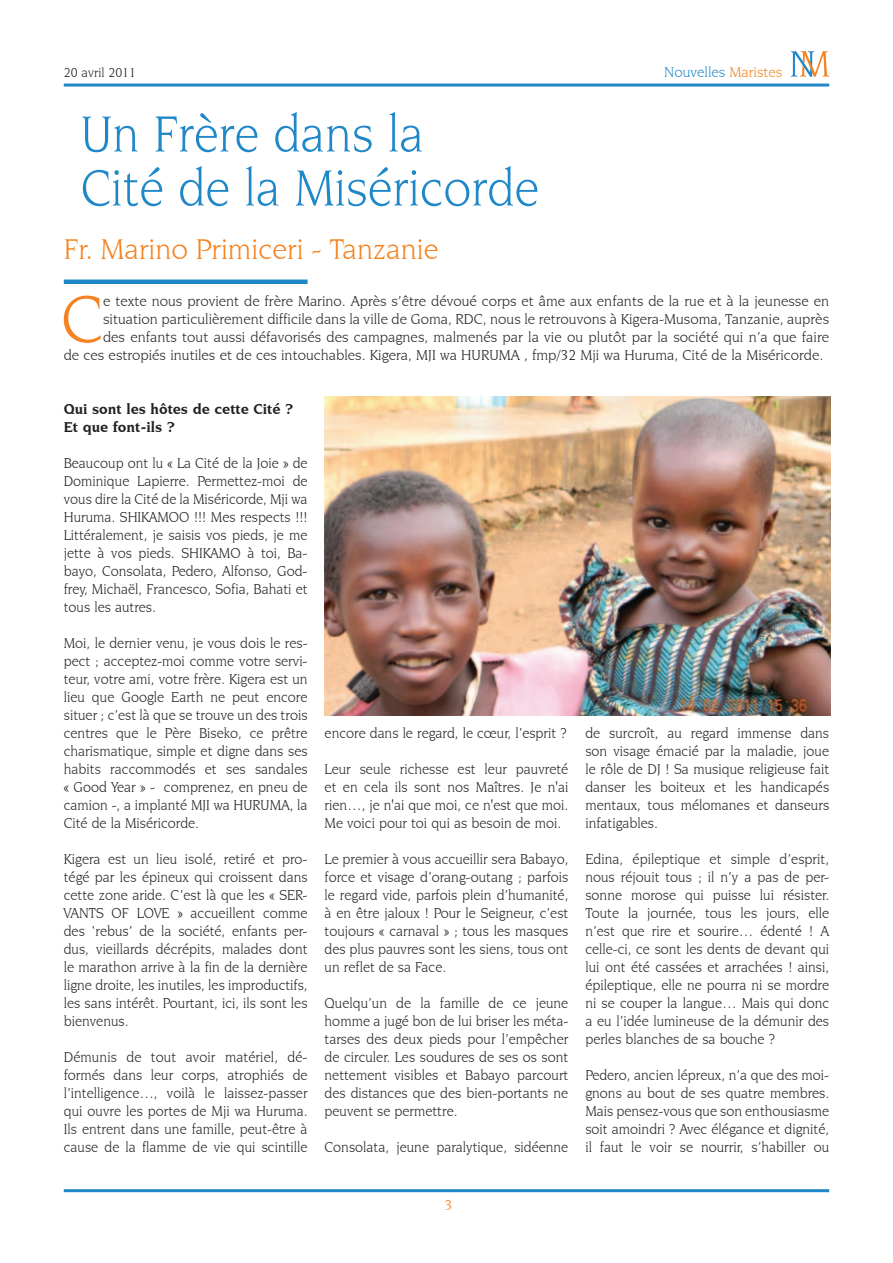
<style>
.page{position:relative;width:893px;height:1263px;background:#fff}
.page>*{position:absolute;margin:0;border:0;box-sizing:border-box;transform-origin:0 0}
.t1{font:70.2px "Novarese IT Cby BT";color:#f58220}
.t2{font:54px/54px "Novarese IT Cby BT";color:#2088c9;scale:.93 1}
.t3{font:30px "Novarese IT Cby BT";color:#f58220}
.t4{font:15px/18px "Novarese IT Cby BT";color:#231f20;text-align:justify;scale:.96 1}
.t5{font:15px "Novarese IT Cby BT";color:#231f20}
.t6{font:700 15px/18px "Novarese IT Cby BT";color:#231f20}
.t7{font:15px "Novarese IT Cby BT";color:#2088c9}
.t8{font:15px "Novarese IT Cby BT";color:#f58220}
.t9{font:13.5px "Novarese IT Cby BT";color:#231f20}
.s1{color:#f58220}
</style>
<div class="page">
<hr style="left:64px;top:1189px;width:765px;height:3px;background:#2088c9">
<hr style="left:64px;top:84px;width:765px;height:3px;background:#2088c9">
<svg style="left:791px;top:51px;width:38px;height:26px"></svg>
<div style="left:64px;top:279px;width:244px;height:5px;background:#2088c9"></div>
<img style="left:325px;top:396px;width:505px;height:319px">
<p class="t9" style="left:64px;top:64px;width:74px">20 avril 2011</p>
<p class="t7" style="left:664px;top:63px;width:120px">Nouvelles <span class="s1">Maristes</span></p>
<h2 class="t2" style="left:81px;top:106px;width:494px">Un Frère dans la<br>Cité de la Miséricorde</h2>
<h3 class="t3" style="left:64px;top:231px;width:376px">Fr. Marino Primiceri - Tanzanie</h3>
<h1 class="t1" style="left:61px;top:277px;width:44px">C</h1>
<p class="t5" style="left:103px;top:292px;width:727px">e texte nous provient de frère Marino. Après s’être dévoué corps et âme aux enfants de la rue et à la jeunesse en</p>
<p class="t5" style="left:103px;top:310px;width:727px">situation particulièrement difficile dans la ville de Goma, RDC, nous le retrouvons à Kigera-Musoma, Tanzanie, auprès</p>
<p class="t5" style="left:103px;top:328px;width:727px">des enfants tout aussi défavorisés des campagnes, malmenés par la vie ou plutôt par la société qui n’a que faire</p>
<p class="t5" style="left:64px;top:346px;width:761px">de ces estropiés inutiles et de ces intouchables. Kigera, MJI wa HURUMA , fmp/32 Mji wa Huruma, Cité de la Miséricorde.</p>
<p class="t6" style="left:64px;top:400px;width:231px">Qui sont les hôtes de cette Cité ?<br>Et que font-ils ?</p>
<p class="t4" style="left:64px;top:454px;width:255px">Beaucoup ont lu « La Cité de la Joie » de Dominique Lapierre. Permettez-moi de vous dire la Cité de la Miséricorde, Mji wa Huruma. SHIKAMOO !!! Mes respects !!!<br>Littéralement, je saisis vos pieds, je me jette à vos pieds. SHIKAMO à toi, Ba&shy;bayo, Consolata, Pedero, Alfonso, God&shy;frey, Michaël, Francesco, Sofia, Bahati et tous les autres.</p>
<p class="t4" style="left:64px;top:634px;width:255px">Moi, le dernier venu, je vous dois le res&shy;pect ; acceptez-moi comme votre servi&shy;teur, votre ami, votre frère. Kigera est un lieu que Google Earth ne peut encore situer ; c’est là que se trouve un des trois centres que le Père Biseko, ce prêtre charismatique, simple et digne dans ses habits raccommodés et ses sandales « Good Year » - comprenez, en pneu de camion -, a implanté MJI wa HURUMA, la Cité de la Miséricorde.</p>
<p class="t4" style="left:64px;top:850px;width:255px">Kigera est un lieu isolé, retiré et pro&shy;tégé par les épineux qui croissent dans cette zone aride. C’est là que les « SER-VANTS OF LOVE » accueillent comme des ‘rebus’ de la société, enfants per&shy;dus, vieillards décrépits, malades dont le marathon arrive à la fin de la dernière ligne droite, les inutiles, les improductifs, les sans intérêt. Pourtant, ici, ils sont les bienvenus.</p>
<p class="t4" style="left:64px;top:1048px;width:255px">Démunis de tout avoir matériel, dé&shy;formés dans leur corps, atrophiés de l’intelligence…, voilà le laissez-passer qui ouvre les portes de Mji wa Huruma.<br>Ils entrent dans une famille, peut-être à cause de la flamme de vie qui scintille</p>
<p class="t4" style="left:325px;top:724px;width:253px">encore dans le regard, le cœur, l’esprit ?</p>
<p class="t4" style="left:325px;top:760px;width:255px">Leur seule richesse est leur pauvreté et en cela ils sont nos Maîtres. Je n'ai rien…, je n'ai que moi, ce n'est que moi.<br>Me voici pour toi qui as besoin de moi.</p>
<p class="t4" style="left:325px;top:850px;width:255px">Le premier à vous accueillir sera Babayo, force et visage d’orang-outang ; parfois le regard vide, parfois plein d’humanité, à en être jaloux ! Pour le Seigneur, c’est toujours « carnaval » ; tous les masques des plus pauvres sont les siens, tous ont un reflet de sa Face.</p>
<p class="t4" style="left:325px;top:994px;width:255px">Quelqu’un de la famille de ce jeune homme a jugé bon de lui briser les méta&shy;tarses des deux pieds pour l’empêcher de circuler. Les soudures de ses os sont nettement visibles et Babayo parcourt des distances que des bien-portants ne peuvent se permettre.</p>
<p class="t4" style="left:325px;top:1138px;width:255px">Consolata, jeune paralytique, sidéenne</p>
<p class="t4" style="left:585px;top:724px;width:255px">de surcroît, au regard immense dans son visage émacié par la maladie, joue le rôle de DJ ! Sa musique religieuse fait danser les boiteux et les handicapés mentaux, tous mélomanes et danseurs infatigables.</p>
<p class="t4" style="left:585px;top:850px;width:255px">Edina, épileptique et simple d’esprit, nous réjouit tous ; il n’y a pas de per&shy;sonne morose qui puisse lui résister.<br>Toute la journée, tous les jours, elle n’est que rire et sourire… édenté ! A celle-ci, ce sont les dents de devant qui lui ont été cassées et arrachées ! ainsi, épileptique, elle ne pourra ni se mordre ni se couper la langue… Mais qui donc a eu l’idée lumineuse de la démunir des perles blanches de sa bouche ?</p>
<p class="t4" style="left:585px;top:1066px;width:255px">Pedero, ancien lépreux, n’a que des moi&shy;gnons au bout de ses quatre membres.<br>Mais pensez-vous que son enthousiasme soit amoindri ? Avec élégance et dignité, il faut le voir se nourrir, s’habiller ou</p>
<p class="t8" style="left:445px;top:1196px;width:9px">3</p>
</div>
